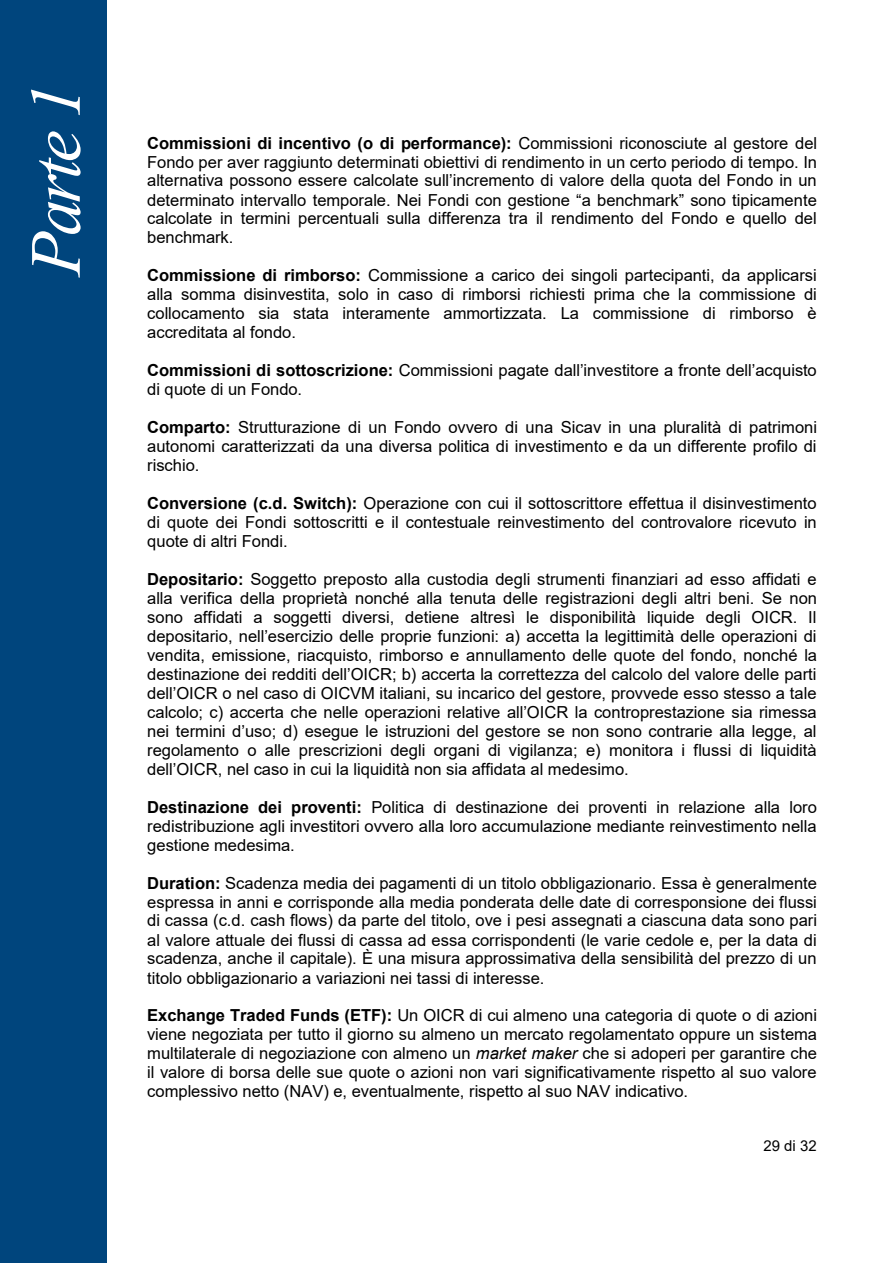
<style>
.page{position:relative;width:893px;height:1263px;background:#fff}
.page>*{position:absolute;margin:0;border:0;box-sizing:border-box;transform-origin:0 0}
.t1{font:italic 72px "Times New Roman";color:#fff}
.t2{font:16.5px/18.9px "Arial";color:#000;text-align:justify}
.t3{font:15px "Arial";color:#000}
.s1{font-weight:700}
.s2{font-style:italic}
</style>
<div class="page">
<div style="left:0;top:0;width:106px;height:1263px;background:#00457d"></div>
<h1 class="t1" style="left:6px;top:276px;width:194px;rotate:-90deg">Parte 1</h1>
<p class="t2" style="left:147px;top:133px;width:671px"><span class="s1">Commissioni di incentivo (o di performance):</span> Commissioni riconosciute al gestore del Fondo per aver raggiunto determinati obiettivi di rendimento in un certo periodo di tempo. In alternativa possono essere calcolate sull’incremento di valore della quota del Fondo in un determinato intervallo temporale. Nei Fondi con gestione “a benchmark” sono tipicamente calcolate in termini percentuali sulla differenza tra il rendimento del Fondo e quello del benchmark.</p>
<p class="t2" style="left:147px;top:266px;width:671px"><span class="s1">Commissione di rimborso:</span> Commissione a carico dei singoli partecipanti, da applicarsi alla somma disinvestita, solo in caso di rimborsi richiesti prima che la commissione di collocamento sia stata interamente ammortizzata. La commissione di rimborso è accreditata al fondo.</p>
<p class="t2" style="left:147px;top:361px;width:671px"><span class="s1">Commissioni di sottoscrizione:</span> Commissioni pagate dall’investitore a fronte dell’acquisto di quote di un Fondo.</p>
<p class="t2" style="left:147px;top:418px;width:671px"><span class="s1">Comparto:</span> Strutturazione di un Fondo ovvero di una Sicav in una pluralità di patrimoni autonomi caratterizzati da una diversa politica di investimento e da un differente profilo di rischio.</p>
<p class="t2" style="left:147px;top:494px;width:671px"><span class="s1">Conversione (c.d. Switch):</span> Operazione con cui il sottoscrittore effettua il disinvestimento di quote dei Fondi sottoscritti e il contestuale reinvestimento del controvalore ricevuto in quote di altri Fondi.</p>
<p class="t2" style="left:147px;top:570px;width:671px"><span class="s1">Depositario:</span> Soggetto preposto alla custodia degli strumenti finanziari ad esso affidati e alla verifica della proprietà nonché alla tenuta delle registrazioni degli altri beni. Se non sono affidati a soggetti diversi, detiene altresì le disponibilità liquide degli OICR. Il depositario, nell’esercizio delle proprie funzioni: a) accetta la legittimità delle operazioni di vendita, emissione, riacquisto, rimborso e annullamento delle quote del fondo, nonché la destinazione dei redditi dell’OICR; b) accerta la correttezza del calcolo del valore delle parti dell’OICR o nel caso di OICVM italiani, su incarico del gestore, provvede esso stesso a tale calcolo; c) accerta che nelle operazioni relative all’OICR la controprestazione sia rimessa nei termini d’uso; d) esegue le istruzioni del gestore se non sono contrarie alla legge, al regolamento o alle prescrizioni degli organi di vigilanza; e) monitora i flussi di liquidità dell’OICR, nel caso in cui la liquidità non sia affidata al medesimo.</p>
<p class="t2" style="left:147px;top:797px;width:671px"><span class="s1">Destinazione dei proventi:</span> Politica di destinazione dei proventi in relazione alla loro redistribuzione agli investitori ovvero alla loro accumulazione mediante reinvestimento nella gestione medesima.</p>
<p class="t2" style="left:147px;top:873px;width:671px"><span class="s1">Duration:</span> Scadenza media dei pagamenti di un titolo obbligazionario. Essa è generalmente espressa in anni e corrisponde alla media ponderata delle date di corresponsione dei flussi di cassa (c.d. cash flows) da parte del titolo, ove i pesi assegnati a ciascuna data sono pari al valore attuale dei flussi di cassa ad essa corrispondenti (le varie cedole e, per la data di scadenza, anche il capitale). È una misura approssimativa della sensibilità del prezzo di un titolo obbligazionario a variazioni nei tassi di interesse.</p>
<p class="t2" style="left:147px;top:1006px;width:671px"><span class="s1">Exchange Traded Funds (ETF):</span> Un OICR di cui almeno una categoria di quote o di azioni viene negoziata per tutto il giorno su almeno un mercato regolamentato oppure un sistema multilaterale di negoziazione con almeno un <span class="s2">market maker</span> che si adoperi per garantire che il valore di borsa delle sue quote o azioni non vari significativamente rispetto al suo valore complessivo netto (NAV) e, eventualmente, rispetto al suo NAV indicativo.</p>
<p class="t3" style="left:763px;top:1135px;width:55px">29 di 32</p>
</div>
